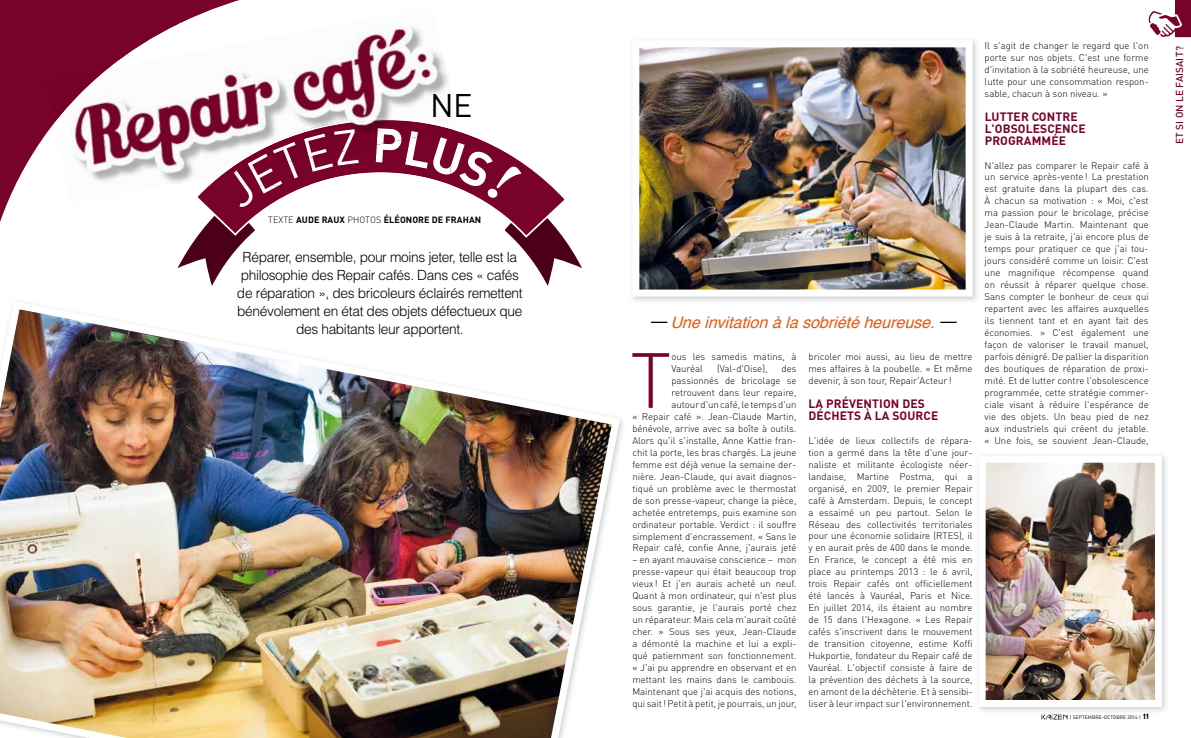
<style>
.page{position:relative;width:1191px;height:738px;background:#fff}
.page>*{position:absolute;margin:0;border:0;box-sizing:border-box;transform-origin:0 0}
.t1{font:300 76.7px "DIN Pro";color:#79022c}
.t2{font:32.3px "DIN Pro";color:#000}
.t3{font:italic 16px "Helvetica";color:#e85811}
.t4{font:300 14px/18px "Helvetica";letter-spacing:-.025em;color:#000;text-align:center}
.t5{font:700 12px/12px "DIN Pro";letter-spacing:.01em;color:#79022c}
.t6{font:500 10px "DIN Pro";letter-spacing:.01em;color:#79022c}
.t7{font:300 9.6px/12px "DIN Pro";color:#000;text-align:justify}
.t8{font:700 9px "DIN Pro";letter-spacing:.01em;color:#000}
.t9{font:5px "DIN Pro";letter-spacing:.01em;color:#000}
.s1{font-weight:300}
.s2{color:#000}
.s3{font-family:"Harabara";font-size:8px}
</style>
<div class="page">
<svg style="left:1041px;top:714px;width:26px;height:5px"></svg>
<div style="left:1175px;top:0;width:16px;height:36px;background:#79022c"></div>
<svg style="left:1148px;top:11px;width:43px;height:26px"></svg>
<img style="left:0;top:302px;width:620px;height:435px">
<svg style="left:0;top:0;width:239px;height:222px;fill:#79022c"></svg>
<img style="left:54px;top:6px;width:255px;height:198px">
<img style="left:46px;top:76px;width:24px;height:47px">
<img style="left:70px;top:23px;width:378px;height:162px">
<img style="left:70px;top:69px;width:37px;height:35px">
<img style="left:218px;top:118px;width:232px;height:57px">
<img style="left:273px;top:142px;width:28px;height:22px">
<img style="left:304px;top:133px;width:26px;height:25px">
<img style="left:333px;top:129px;width:24px;height:24px">
<img style="left:377px;top:128px;width:25px;height:17px">
<img style="left:410px;top:131px;width:20px;height:7px">
<img style="left:978px;top:455px;width:184px;height:251px">
<img style="left:632px;top:40px;width:345px;height:261px">
<img style="left:632px;top:40px;width:340px;height:256px">
<svg style="left:174px;top:153px;width:108px;height:133px"></svg>
<svg style="left:430px;top:137px;width:152px;height:149px"></svg>
<h2 class="t2" style="left:430px;top:84px;width:44px">NE</h2>
<p class="t8" style="left:268px;top:214px;width:215px"><span class="s1">TEXTE</span> AUDE RAUX <span class="s1">PHOTOS</span> ÉLÉONORE DE FRAHAN</p>
<h3 class="t4" style="left:237px;top:248px;width:287px">Réparer, ensemble, pour moins jeter, telle est la philosophie des Repair cafés. Dans ces « cafés de réparation », des bricoleurs éclairés remettent bénévolement en état des objets défectueux que des habitants leur apportent.</h3>
<h3 class="t3" style="left:650px;top:309px;width:313px"><span class="s2">─</span> Uneinvitationàlasobriétéheureuse. <span class="s2">─</span></h3>
<h1 class="t1" style="left:630px;top:327px;width:43px">T</h1>
<p class="t7" style="left:671px;top:350px;width:127px">ous les samedis matins, à<br>Vauréal</p>
<p class="t7" style="left:717px;top:362px;width:52px">(Val-d'Oise),</p>
<p class="t7" style="left:632px;top:362px;width:166px;text-align:right">des<br>passionnés de bricolage se retrouvent dans leur repaire,<br>autour d'un café, le temps d'un<br>« Repair café ». Jean-Claude Martin, bénévole, arrive avec sa boîte à outils.<br>Alors qu'il s'installe, Anne Kattie fran&shy;chit la porte, les bras chargés. La jeune femme est déjà venue la semaine der&shy;nière. Jean-Claude, qui avait diagnos&shy;tiqué un problème avec le thermostat de son presse-vapeur, change la pièce, achetée entretemps, puis examine son ordinateur portable. Verdict : il souffre simplement d'encrassement. « Sans le Repair café, confie Anne, j'aurais jeté</p>
<p class="t7" style="left:632px;top:553px;width:166px">– en ayant mauvaise conscience – mon presse-vapeur qui était beaucoup trop vieux ! Et j'en aurais acheté un neuf.<br>Quant à mon ordinateur, qui n'est plus sous garantie, je l'aurais porté chez un réparateur. Mais cela m'aurait coûté cher. » Sous ses yeux, Jean-Claude a démonté la machine et lui a expli&shy;qué patiemment son fonctionnement. « J'ai pu apprendre en observant et en mettant les mains dans le cambouis.<br>Maintenant que j'ai acquis des notions, qui sait ! Petit à petit, je pourrais, un jour,</p>
<p class="t7" style="left:808px;top:350px;width:166px">bricoler moi aussi, au lieu de mettre mes affaires à la poubelle. » Et même devenir, à son tour, Repair'Acteur !</p>
<p class="t5" style="left:808px;top:397px;width:131px">LA PRÉVENTION DES<br>DÉCHETS À LA SOURCE</p>
<p class="t7" style="left:808px;top:433px;width:166px">L'idée de lieux collectifs de répara&shy;tion a germé dans la tête d'une jour&shy;naliste et militante écologiste néer&shy;landaise, Martine Postma, qui a organisé, en 2009, le premier Repair café à Amsterdam. Depuis, le concept a essaimé un peu partout. Selon le Réseau des collectivités territoriales pour une économie solidaire (RTES), il y en aurait près de 400 dans le monde.<br>En France, le concept a été mis en place au printemps 2013 : le 6 avril, trois Repair cafés ont officiellement été lancés à Vauréal, Paris et Nice.<br>En juillet 2014, ils étaient au nombre de 15 dans l'Hexagone. « Les Repair cafés s'inscrivent dans le mouvement de transition citoyenne, estime Koffi Hukportie, fondateur du Repair café de Vauréal. L'objectif consiste à faire de la prévention des déchets à la source, en amont de la déchèterie. Et à sensibi&shy;liser à leur impact sur l'environnement.</p>
<p class="t7" style="left:984px;top:39px;width:166px">Il s'agit de changer le regard que l'on porte sur nos objets. C'est une forme d'invitation à la sobriété heureuse, une lutte pour une consommation respon&shy;sable, chacun à son niveau. »</p>
<p class="t5" style="left:984px;top:110px;width:103px">LUTTER CONTRE<br>L'OBSOLESCENCE<br>PROGRAMMÉE</p>
<p class="t7" style="left:984px;top:158px;width:166px">N'allez pas comparer le Repair café à un service après-vente ! La prestation est gratuite dans la plupart des cas.<br>À chacun sa motivation : « Moi, c'est ma passion pour le bricolage, précise Jean-Claude Martin. Maintenant que je suis à la retraite, j'ai encore plus de temps pour pratiquer ce que j'ai tou&shy;jours considéré comme un loisir. C'est une magnifique récompense quand on réussit à réparer quelque chose.<br>Sans compter le bonheur de ceux qui repartent avec les affaires auxquelles ils tiennent tant et en ayant fait des économies. » C'est également une façon de valoriser le travail manuel, parfois dénigré. De pallier la disparition des boutiques de réparation de proxi&shy;mité. Et de lutter contre l'obsolescence programmée, cette stratégie commer&shy;ciale visant à réduire l'espérance de vie des objets. Un beau pied de nez aux industriels qui créent du jetable. « Une fois, se souvient Jean-Claude,</p>
<p class="t9" style="left:1070px;top:713px;width:80px">| SEPTEMBRE-OCTOBRE 2014 | <span class="s3">11</span></p>
<p class="t6" style="left:1172px;top:144px;width:100px;rotate:-90deg">ET SI ON LE FAISAIT ?</p>
</div>
